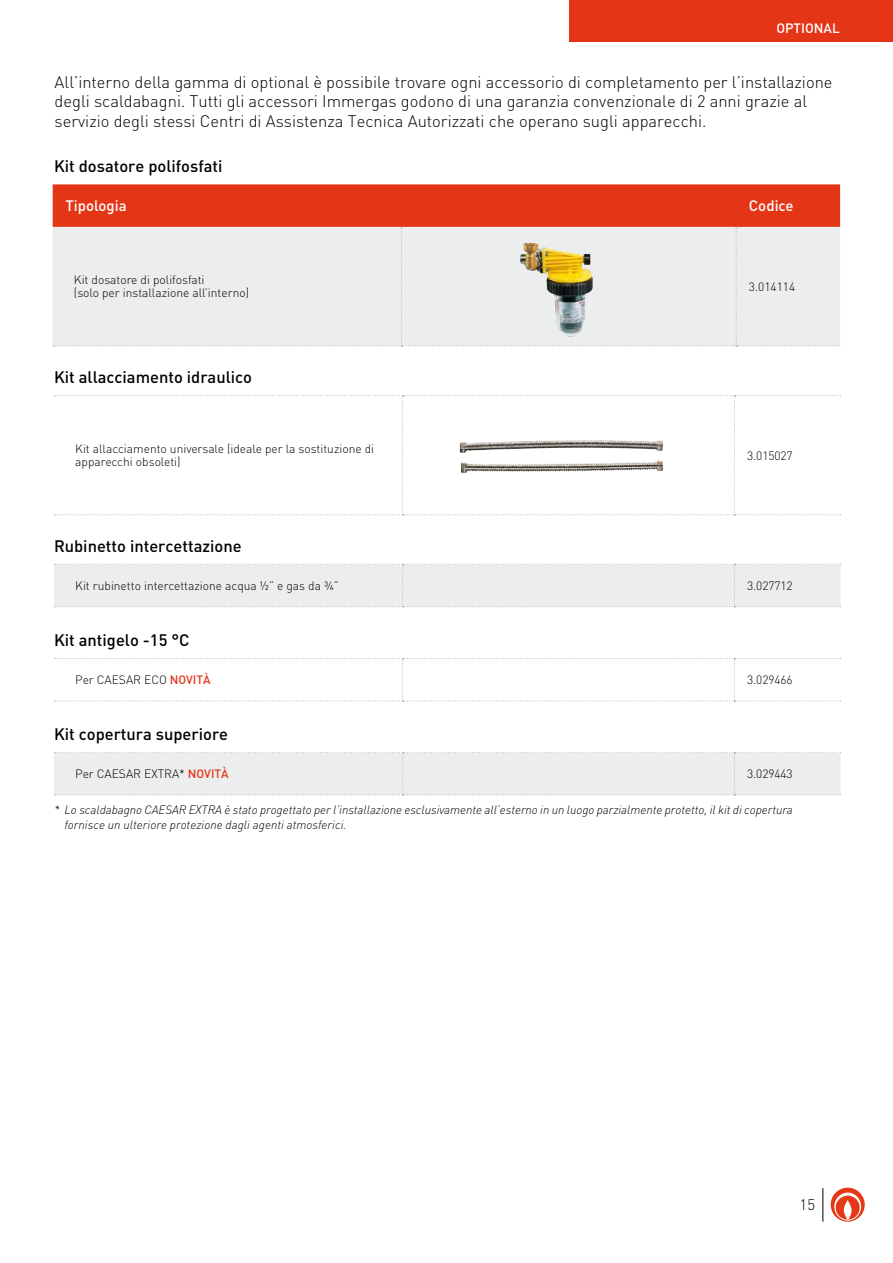
<style>
.page{position:relative;width:893px;height:1263px;background:#fff}
.page>*{position:absolute;margin:0;border:0;box-sizing:border-box;transform-origin:0 0}
.t1{font:300 16.5px/19.5px "DIN";color:#000}
.t2{font:500 16.5px "DIN";color:#000}
.t3{font:500 15px "DIN";color:#fff}
.t4{font:300 15px "DIN";color:#000}
.t5{font:500 13.5px "DIN";color:#fff}
.t6{font:300 12px/13.5px "DIN";color:#000}
.t7{font:italic 300 12px/15px "DIN";letter-spacing:-.005em;color:#000}
.s1{font-weight:500;color:#e53517}
</style>
<div class="page">
<hr style="left:822px;top:1188px;width:1px;height:34px;background:#000">
<svg style="left:831px;top:1187px;width:34px;height:35px"></svg>
<svg style="left:53px;top:184px;width:788px;height:163px"></svg>
<img style="left:520px;top:243px;width:73px;height:94px">
<svg style="left:54px;top:395px;width:787px;height:120px"></svg>
<svg style="left:54px;top:658px;width:787px;height:44px"></svg>
<div style="left:54px;top:752px;width:787px;height:43px;background:#eceded"></div>
<div style="left:54px;top:564px;width:787px;height:43px;background:#eceded"></div>
<div style="left:570px;top:0;width:323px;height:41px;background:#e53517"></div>
<img style="left:460px;top:440px;width:203px;height:33px">
<p class="t5" style="left:776px;top:19px;width:65px">OPTIONAL</p>
<p class="t1" style="left:55px;top:72px;width:779px">All’interno della gamma di optional è possibile trovare ogni accessorio di completamento per l’installazione degli scaldabagni. Tutti gli accessori Immergas godono di una garanzia convenzionale di 2 anni grazie al servizio degli stessi Centri di Assistenza Tecnica Autorizzati che operano sugli apparecchi.</p>
<p class="t2" style="left:54px;top:156px;width:170px">Kit dosatore polifosfati</p>
<p class="t3" style="left:65px;top:196px;width:63px">Tipologia</p>
<p class="t3" style="left:749px;top:196px;width:46px">Codice</p>
<p class="t6" style="left:74px;top:273px;width:177px">Kit dosatore di polifosfati<br>(solo per installazione all’interno)</p>
<p class="t6" style="left:749px;top:280px;width:48px">3.014114</p>
<p class="t2" style="left:54px;top:367px;width:200px">Kit allacciamento idraulico</p>
<p class="t6" style="left:75px;top:442px;width:300px">Kit allacciamento universale (ideale per la sostituzione di apparecchi obsoleti)</p>
<p class="t6" style="left:747px;top:448px;width:47px">3.015027</p>
<p class="t2" style="left:54px;top:535px;width:189px">Rubinetto intercettazione</p>
<p class="t6" style="left:75px;top:578px;width:265px">Kit rubinetto intercettazione acqua ½” e gas da ¾”</p>
<p class="t6" style="left:747px;top:578px;width:47px">3.027712</p>
<p class="t2" style="left:54px;top:630px;width:137px">Kit antigelo -15 °C</p>
<p class="t6" style="left:75px;top:673px;width:137px">Per CAESAR ECO <span class="s1">NOVITÀ</span></p>
<p class="t6" style="left:747px;top:673px;width:47px">3.029466</p>
<p class="t2" style="left:54px;top:723px;width:176px">Kit copertura superiore</p>
<p class="t6" style="left:75px;top:767px;width:155px">Per CAESAR EXTRA* <span class="s1">NOVITÀ</span></p>
<p class="t6" style="left:747px;top:767px;width:47px">3.029443</p>
<p class="t7" style="left:64px;top:802px;width:730px;text-indent:-10px">* Lo scaldabagno CAESAR EXTRA è stato progettato per l’installazione esclusivamente all’esterno in un luogo parzialmente protetto, il kit di copertura fornisce un ulteriore protezione dagli agenti atmosferici.</p>
<p class="t4" style="left:800px;top:1195px;width:17px">15</p>
</div>
